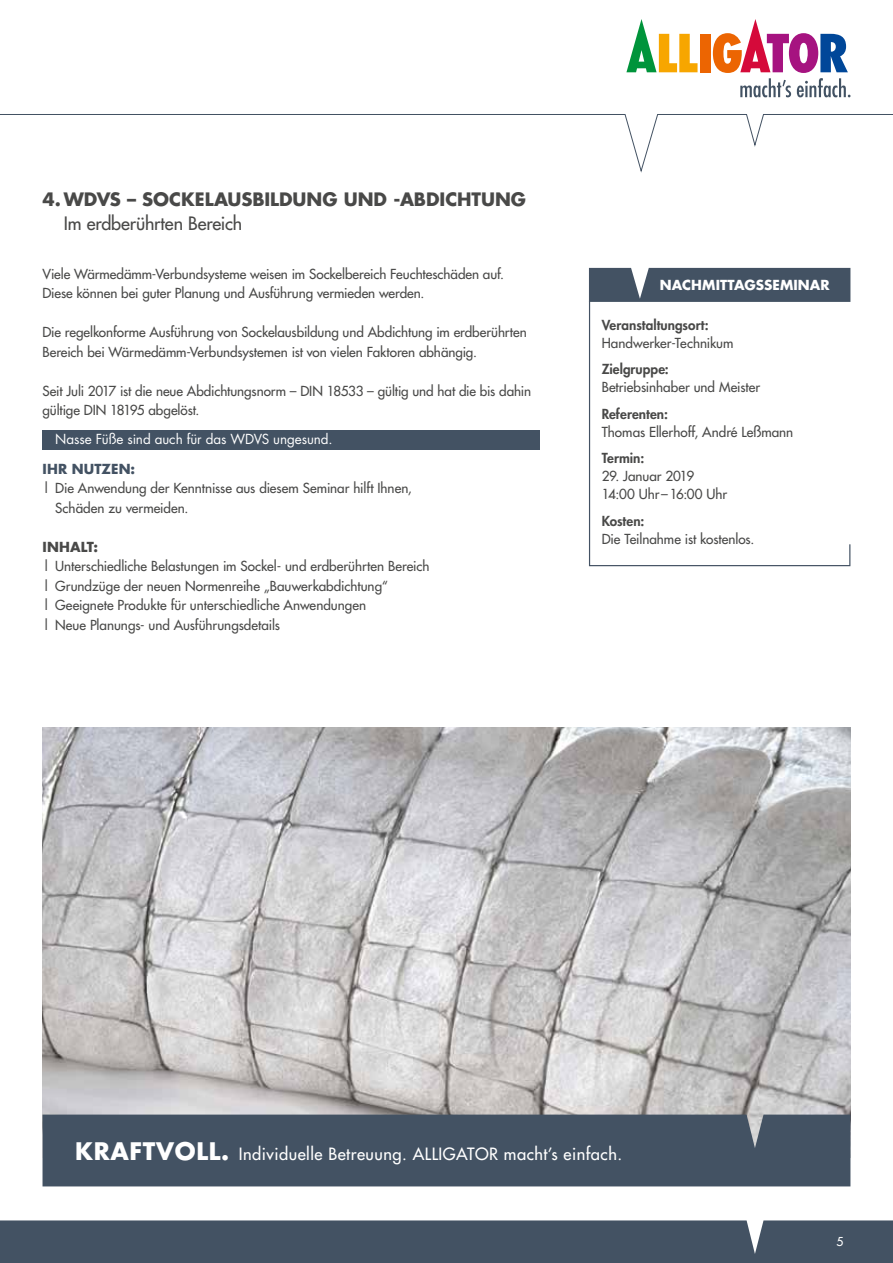
<style>
.page{position:relative;width:893px;height:1263px;background:#fff}
.page>*{position:absolute;margin:0;border:0;box-sizing:border-box;transform-origin:0 0}
.t1{font:700 18px "Futura";color:#494948}
.t2{font:18px "Futura";letter-spacing:-.005em;color:#494948}
.t3{font:16.5px "Futura";letter-spacing:.03em;color:#fff}
.t4{font:13.5px/19.5px "Futura";letter-spacing:-.005em;color:#494948}
.t5{font:800 13.5px "Futura";letter-spacing:.005em;color:#494948}
.t6{font:13.5px "Futura";letter-spacing:-.005em;color:#fff}
.t7{font:700 13.5px "Futura";letter-spacing:.005em;color:#fff}
.t8{font:700 13.5px "Futura";letter-spacing:.01em;color:#435263}
.t9{font:700 13.5px "Futura";letter-spacing:.01em;color:#494948}
.t10{font:12px "Futura";color:#fff}
.s1{font-weight:700;font-size:23.55px}
</style>
<div class="page">
<svg style="left:0;top:34px;width:893px;height:139px"></svg>
<svg style="left:626px;top:19px;width:71px;height:53px"></svg>
<div style="left:700px;top:34px;width:10px;height:38px;background:#ec6502"></div>
<svg style="left:713px;top:19px;width:137px;height:78px"></svg>
<div style="left:0;top:1220px;width:893px;height:43px;background:#435263"></div>
<div style="left:589px;top:268px;width:261px;height:32px;background:#435263"></div>
<svg style="left:588px;top:300px;width:263px;height:267px"></svg>
<div style="left:43px;top:430px;width:497px;height:19px;background:#435263"></div>
<img style="left:43px;top:727px;width:807px;height:387px">
<div style="left:43px;top:1114px;width:807px;height:72px;background:#435263"></div>
<h1 class="t1" style="left:43px;top:187px;width:485px">4. WDVS – SOCKELAUSBILDUNG UND -ABDICHTUNG</h1>
<h1 class="t2" style="left:64px;top:211px;width:180px">Im erdberührten Bereich</h1>
<p class="t4" style="left:43px;top:264px;width:463px">Viele Wärmedämm-Verbundsysteme weisen im Sockelbereich Feuchteschäden auf.<br>Diese können bei guter Planung und Ausführung vermieden werden.</p>
<p class="t4" style="left:43px;top:322px;width:486px">Die regelkonforme Ausführung von Sockelausbildung und Abdichtung im erdberührten<br>Bereich bei Wärmedämm-Verbundsystemen ist von vielen Faktoren abhängig.</p>
<p class="t4" style="left:43px;top:381px;width:490px">Seit Juli 2017 ist die neue Abdichtungsnorm – DIN 18533 – gültig und hat die bis dahin gültige DIN 18195 abgelöst.</p>
<p class="t6" style="left:55px;top:430px;width:279px">Nasse Füße sind auch für das WDVS ungesund.</p>
<p class="t8" style="left:43px;top:459px;width:94px">IHR NUTZEN:</p>
<p class="t4" style="left:55px;top:478px;width:358px;text-indent:-13px">| Die Anwendung der Kenntnisse aus diesem Seminar hilft Ihnen,<br>Schäden zu vermeiden.</p>
<p class="t9" style="left:43px;top:537px;width:57px">INHALT:</p>
<p class="t4" style="left:43px;top:556px;width:389px">| Unterschiedliche Belastungen im Sockel- und erdberührten Bereich | Grundzüge der neuen Normenreihe „Bauwerkabdichtung“<br>| Geeignete Produkte für unterschiedliche Anwendungen<br>| Neue Planungs- und Ausführungsdetails</p>
<p class="t7" style="left:660px;top:276px;width:171px">NACHMITTAGSSEMINAR</p>
<p class="t5" style="left:602px;top:316px;width:108px">Veranstaltungsort:</p>
<p class="t4" style="left:602px;top:333px;width:133px">Handwerker-Technikum</p>
<p class="t5" style="left:602px;top:360px;width:69px">Zielgruppe:</p>
<p class="t4" style="left:602px;top:377px;width:160px">Betriebsinhaber und Meister</p>
<p class="t5" style="left:602px;top:405px;width:68px">Referenten:</p>
<p class="t4" style="left:602px;top:422px;width:193px">Thomas Ellerhoff, André Leßmann</p>
<p class="t5" style="left:602px;top:449px;width:44px">Termin:</p>
<p class="t4" style="left:602px;top:467px;width:127px;line-height:18px">29. Januar 2019<br>14:00 Uhr–16:00 Uhr</p>
<p class="t5" style="left:602px;top:512px;width:44px">Kosten:</p>
<p class="t4" style="left:602px;top:529px;width:154px">Die Teilnahme ist kostenlos.</p>
<p class="t3" style="left:75px;top:1143px;width:549px"><span class="s1">KRAFTVOLL.</span> Individuelle Betreuung. ALLIGATOR macht’s einfach.</p>
<p class="t10" style="left:836px;top:1234px;width:8px">5</p>
</div>
